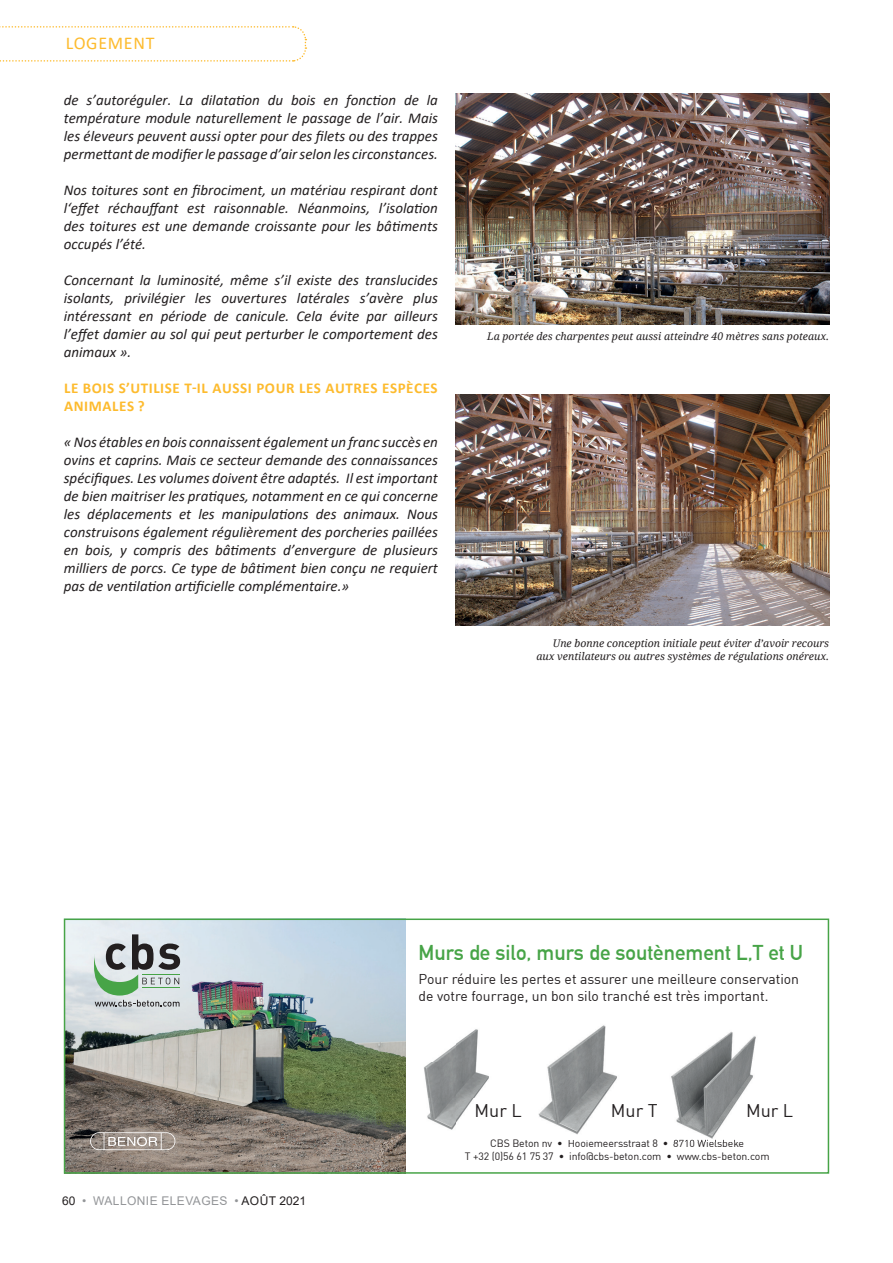
<style>
.page{position:relative;width:893px;height:1263px;background:#fff}
.page>*{position:absolute;margin:0;border:0;box-sizing:border-box;transform-origin:0 0}
.t1{font:700 21px "DIN Alternate";color:#47a447}
.t2{font:18px "DIN";color:#231f20}
.t3{font:18px "Calibri";letter-spacing:.04em;color:#fdbb2e}
.t4{font:italic 15px/18px "Calibri";color:#231f20;text-align:justify}
.t5{font:700 15px/18px "Calibri";letter-spacing:.04em;color:#fdbb2e}
.t6{font:13.95px/16.8px "DIN";color:#231f20}
.t7{font:12px "Arial";letter-spacing:.035em;color:#939598}
.t8{font:italic 10.5px/12.6px "Droid Serif";color:#231f20;text-align:right}
.t9{font:10.5px/12.6px "DIN";letter-spacing:-.01em;color:#231f20;text-align:center}
.s1{color:#231f20}
</style>
<div class="page">
<svg style="left:0;top:26px;width:307px;height:36px"></svg>
<img style="left:455px;top:94px;width:374px;height:230px">
<img style="left:455px;top:395px;width:374px;height:230px">
<img style="left:67px;top:921px;width:338px;height:250px">
<svg style="left:94px;top:934px;width:86px;height:72px;background:#a8b5af"></svg>
<svg style="left:90px;top:1132px;width:86px;height:18px;background:#aba29b"></svg>
<img style="left:671px;top:1031px;width:85px;height:109px">
<img style="left:674px;top:1140px;width:61px;height:1px">
<img style="left:424px;top:1029px;width:65px;height:101px">
<img style="left:538px;top:1025px;width:79px;height:110px">
<div style="left:64px;top:918px;width:765px;height:256px;border:2px solid #47a447"></div>
<p class="t3" style="left:66px;top:30px;width:90px">LOGEMENT</p>
<p class="t4" style="left:64px;top:90px;width:376px">de s’autoréguler. La dilatation du bois en fonction de la température module naturellement le passage de l’air. Mais les éleveurs peuvent aussi opter pour des filets ou des trappes permettant de modifier le passage d’air selon les circonstances.</p>
<p class="t4" style="left:64px;top:180px;width:376px">Nos toitures sont en fibrociment, un matériau respirant dont l‘effet réchauffant est raisonnable. Néanmoins, l’isolation des toitures est une demande croissante pour les bâtiments occupés l’été.</p>
<p class="t4" style="left:64px;top:270px;width:376px">Concernant la luminosité, même s’il existe des translucides isolants, privilégier les ouvertures latérales s’avère plus intéressant en période de canicule. Cela évite par ailleurs l’effet damier au sol qui peut perturber le comportement des animaux ».</p>
<p class="t5" style="left:64px;top:379px;width:375px">LE BOIS S’UTILISE T-IL AUSSI POUR LES AUTRES ESPÈCES<br>ANIMALES ?</p>
<p class="t4" style="left:64px;top:432px;width:376px">« Nos étables en bois connaissent également un franc succès en ovins et caprins. Mais ce secteur demande des connaissances spécifiques. Les volumes doivent être adaptés. Il est important de bien maitriser les pratiques, notamment en ce qui concerne les déplacements et les manipulations des animaux. Nous construisons également régulièrement des porcheries paillées en bois, y compris des bâtiments d’envergure de plusieurs milliers de porcs. Ce type de bâtiment bien conçu ne requiert pas de ventilation artificielle complémentaire.»</p>
<p class="t8" style="left:487px;top:330px;width:343px">La portée des charpentes peut aussi atteindre 40 mètres sans poteaux.</p>
<p class="t8" style="left:536px;top:637px;width:294px">Une bonne conception initiale peut éviter d’avoir recours aux ventilateurs ou autres systèmes de régulations onéreux.</p>
<h1 class="t1" style="left:419px;top:937px;width:386px">Murs de silo, murs de soutènement L,T et U</h1>
<p class="t6" style="left:419px;top:970px;width:382px">Pour réduire les pertes et assurer une meilleure conservation de votre fourrage, un bon silo tranché est très important.</p>
<p class="t2" style="left:475px;top:1099px;width:49px">Mur L</p>
<p class="t2" style="left:611px;top:1099px;width:48px">Mur T</p>
<p class="t2" style="left:746px;top:1099px;width:49px">Mur L</p>
<p class="t7" style="left:62px;top:1192px;width:246px"><span class="s1">60</span> • WALLONIE ELEVAGES • <span class="s1">AOÛT 2021</span></p>
<p class="t9" style="left:465px;top:1137px;width:306px">CBS Beton nv • Hooiemeersstraat 8 • 8710 Wielsbeke<br>T +32 (0)56 61 75 37 • info@cbs-beton.com • www.cbs-beton.com</p>
</div>
